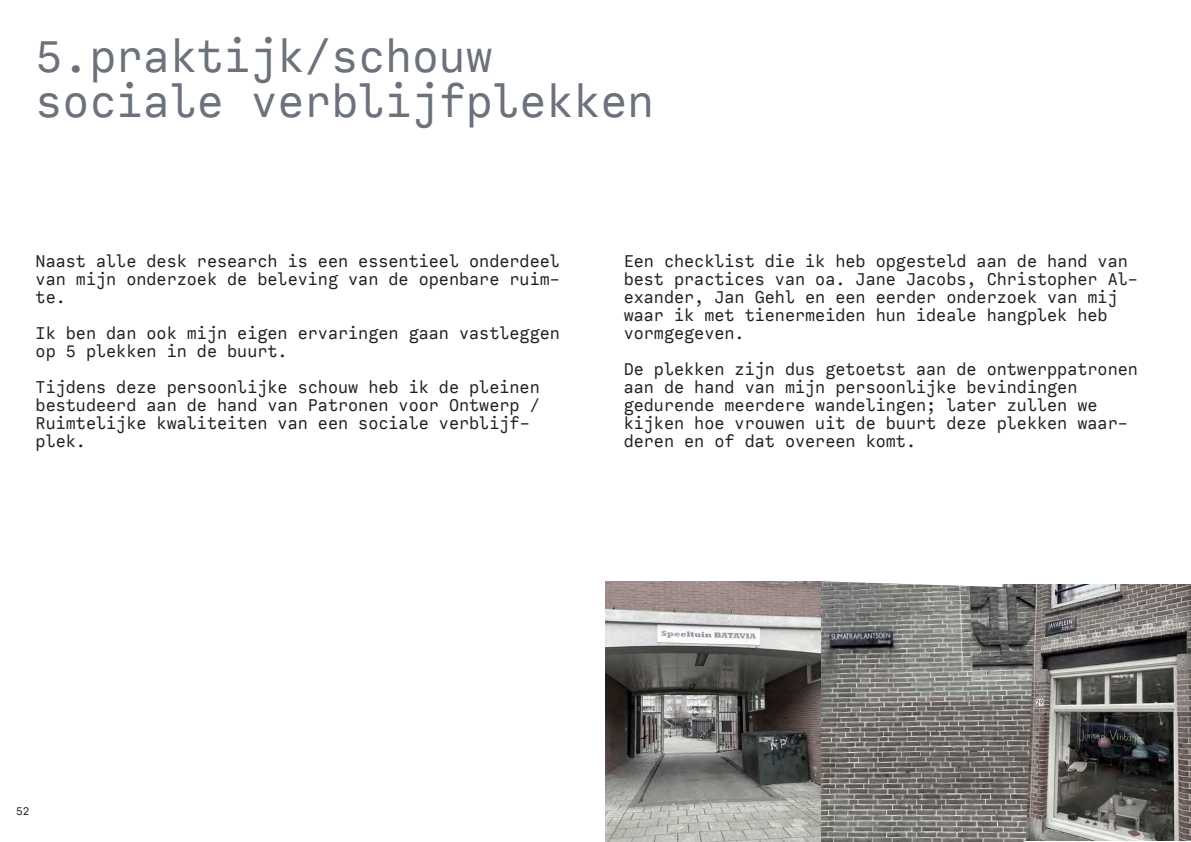
<style>
.page{position:relative;width:1191px;height:842px;background:#fff}
.page>*{position:absolute;margin:0;border:0;box-sizing:border-box;transform-origin:0 0}
.t1{font:48px "Calling Code";color:#6b727c}
.t2{font:18px/18px "Calling Code";color:#231f20}
.t3{font:12px "Calling Code";color:#231f20}
</style>
<div class="page">
<img style="left:1035px;top:585px;width:156px;height:255px">
<img style="left:820px;top:581px;width:215px;height:261px">
<img style="left:605px;top:581px;width:215px;height:261px">
<p class="t1" style="left:36px;top:26px;width:458px">5.praktijk/schouw</p>
<p class="t1" style="left:36px;top:71px;width:620px">sociale verblijfplekken</p>
<p class="t2" style="left:36px;top:252px;width:526px;text-align:justify">Naast alle desk research is een essentieel onderdeel van mijn onderzoek de beleving van de openbare ruim&shy;te.</p>
<p class="t2" style="left:36px;top:324px;width:526px">Ik ben dan ook mijn eigen ervaringen gaan vastleggen op 5 plekken in de buurt.</p>
<p class="t2" style="left:36px;top:378px;width:505px">Tijdens deze persoonlijke schouw heb ik de pleinen bestudeerd aan de hand van Patronen voor Ontwerp / Ruimtelijke kwaliteiten van een sociale verblijf&shy;plek.</p>
<p class="t2" style="left:623px;top:252px;width:516px">Een checklist die ik heb opgesteld aan de hand van best practices van oa. Jane Jacobs, Christopher Al&shy;exander, Jan Gehl en een eerder onderzoek van mij waar ik met tienermeiden hun ideale hangplek heb vormgegeven.</p>
<p class="t2" style="left:623px;top:360px;width:516px">De plekken zijn dus getoetst aan de ontwerppatronen aan de hand van mijn persoonlijke bevindingen gedurende meerdere wandelingen; later zullen we</p>
<p class="t2" style="left:623px;top:414px;width:505px">kijken hoe vrouwen uit de buurt deze plekken waar-</p>
<p class="t2" style="left:623px;top:432px;width:294px">deren en of dat overeen komt.</p>
<p class="t3" style="left:16px;top:803px;width:15px">52</p>
</div>
